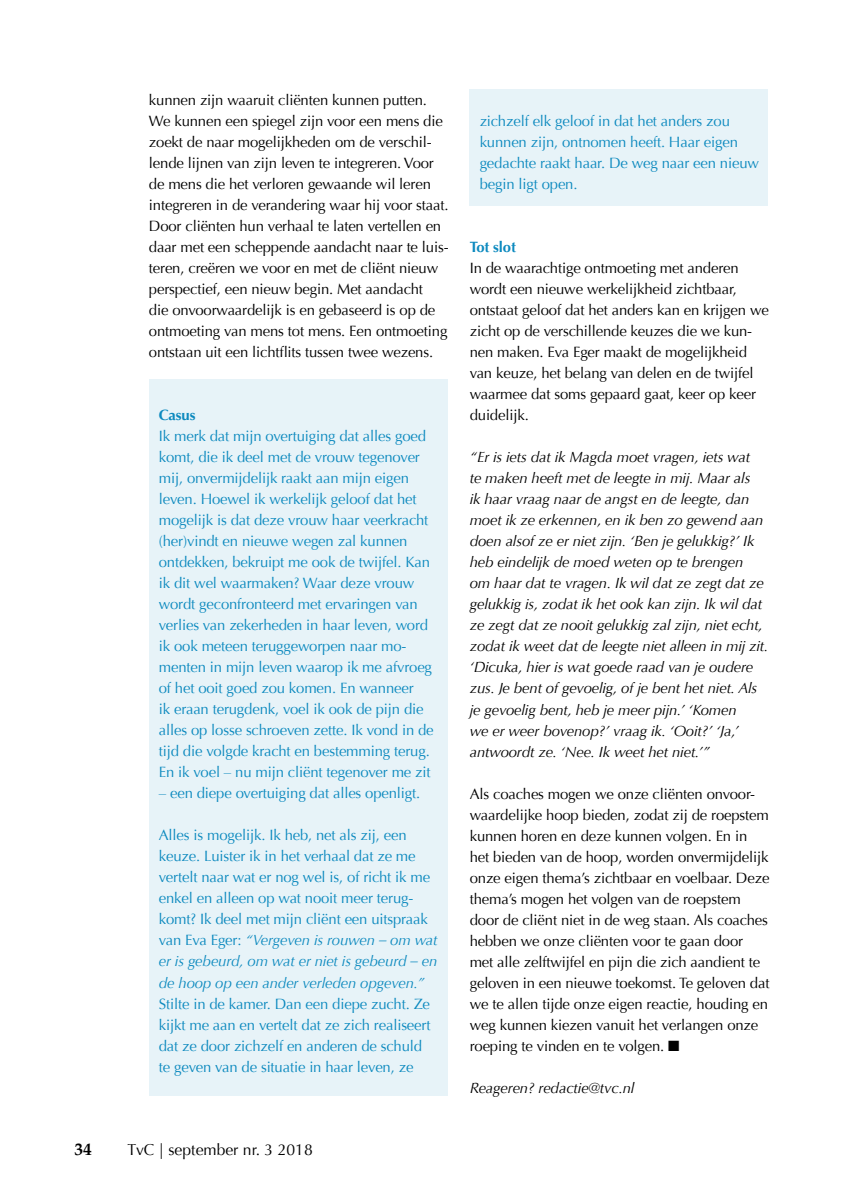
<style>
.page{position:relative;width:844px;height:1191px;background:#fff}
.page>*{position:absolute;margin:0;border:0;box-sizing:border-box;transform-origin:0 0}
.t1{font:700 17.5px "Palatino";color:#000}
.t2{font:15.75px "Optima";color:#000}
.t3{font:14.88px/21px "Optima";letter-spacing:-.01em;color:#000}
.t4{font:14.88px/21px "Optima";letter-spacing:-.01em;color:#0d8abf}
.t5{font:italic 14.88px/21px "Optima";letter-spacing:-.01em;color:#000}
.t6{font:700 14.88px "Optima";letter-spacing:-.01em;color:#0d8abf}
.s1{font-style:italic}
</style>
<div class="page">
<div style="left:150px;top:379px;width:297px;height:716px;background:#e7f3f8"></div>
<div style="left:469px;top:89px;width:298px;height:117px;background:#e7f3f8"></div>
<p class="t3" style="left:149px;top:90px;width:301px">kunnen zijn waaruit cliënten kunnen putten.<br>We kunnen een spiegel zijn voor een mens die zoekt de naar mogelijkheden om de verschil&shy;lende lijnen van zijn leven te integreren. Voor de mens die het verloren gewaande wil leren integreren in de verandering waar hij voor staat.<br>Door cliënten hun verhaal te laten vertellen en daar met een scheppende aandacht naar te luis&shy;teren, creëren we voor en met de cliënt nieuw perspectief, een nieuw begin. Met aandacht<br>die onvoorwaardelijk is en gebaseerd is op de ontmoeting van mens tot mens. Een ontmoeting ontstaan uit een lichtflits tussen twee wezens.</p>
<p class="t6" style="left:159px;top:406px;width:38px">Casus</p>
<p class="t4" style="left:159px;top:426px;width:276px">Ik merk dat mijn overtuiging dat alles goed komt, die ik deel met de vrouw tegenover mij, onvermijdelijk raakt aan mijn eigen leven. Hoewel ik werkelijk geloof dat het mogelijk is dat deze vrouw haar veerkracht (her)vindt en nieuwe wegen zal kunnen ontdekken, bekruipt me ook de twijfel. Kan ik dit wel waarmaken? Waar deze vrouw wordt geconfronteerd met ervaringen van verlies van zekerheden in haar leven, word ik ook meteen teruggeworpen naar mo&shy;menten in mijn leven waarop ik me afvroeg of het ooit goed zou komen. En wanneer<br>ik eraan terugdenk, voel ik ook de pijn die alles op losse schroeven zette. Ik vond in de tijd die volgde kracht en bestemming terug.<br>En ik voel – nu mijn cliënt tegenover me zit</p>
<p class="t4" style="left:159px;top:783px;width:263px">– een diepe overtuiging dat alles openligt.</p>
<p class="t4" style="left:159px;top:825px;width:280px">Alles is mogelijk. Ik heb, net als zij, een keuze. Luister ik in het verhaal dat ze me vertelt naar wat er nog wel is, of richt ik me enkel en alleen op wat nooit meer terug&shy;komt? Ik deel met mijn cliënt een uitspraak van Eva Eger: <span class="s1">“Vergeven is rouwen – om wat er is gebeurd, om wat er niet is gebeurd – en de hoop op een ander verleden opgeven.”</span></p>
<p class="t4" style="left:159px;top:993px;width:273px">Stilte in de kamer. Dan een diepe zucht. Ze kijkt me aan en vertelt dat ze zich realiseert dat ze door zichzelf en anderen de schuld te geven van de situatie in haar leven, ze</p>
<p class="t1" style="left:74px;top:1133px;width:19px">34</p>
<p class="t2" style="left:127px;top:1140px;width:187px">TvC | september nr. 3 2018</p>
<p class="t4" style="left:479px;top:111px;width:281px">zichzelf elk geloof in dat het anders zou kunnen zijn, ontnomen heeft. Haar eigen gedachte raakt haar. De weg naar een nieuw begin ligt open.</p>
<p class="t6" style="left:469px;top:238px;width:48px">Tot slot</p>
<p class="t3" style="left:469px;top:258px;width:300px">In de waarachtige ontmoeting met anderen wordt een nieuwe werkelijkheid zichtbaar, ontstaat geloof dat het anders kan en krijgen we zicht op de verschillende keuzes die we kun&shy;nen maken. Eva Eger maakt de mogelijkheid van keuze, het belang van delen en de twijfel waarmee dat soms gepaard gaat, keer op keer duidelijk.</p>
<p class="t5" style="left:469px;top:447px;width:300px">“Er is iets dat ik Magda moet vragen, iets wat<br>te maken heeft met de leegte in mij. Maar als<br>ik haar vraag naar de angst en de leegte, dan moet ik ze erkennen, en ik ben zo gewend aan doen alsof ze er niet zijn. ‘Ben je gelukkig?’ Ik heb eindelijk de moed weten op te brengen<br>om haar dat te vragen. Ik wil dat ze zegt dat ze gelukkig is, zodat ik het ook kan zijn. Ik wil dat ze zegt dat ze nooit gelukkig zal zijn, niet echt, zodat ik weet dat de leegte niet alleen in mij zit. ‘Dicuka, hier is wat goede raad van je oudere zus. Je bent of gevoelig, of je bent het niet. Als je gevoelig bent, heb je meer pijn.’ ‘Komen<br>we er weer bovenop?’ vraag ik. ‘Ooit?’ ‘Ja,’ antwoordt ze. ‘Nee. Ik weet het niet.’”</p>
<p class="t3" style="left:469px;top:783px;width:301px">Als coaches mogen we onze cliënten onvoor&shy;waardelijke hoop bieden, zodat zij de roepstem kunnen horen en deze kunnen volgen. En in het bieden van de hoop, worden onvermijdelijk onze eigen thema’s zichtbaar en voelbaar. Deze thema’s mogen het volgen van de roepstem door de cliënt niet in de weg staan. Als coaches hebben we onze cliënten voor te gaan door met alle zelftwijfel en pijn die zich aandient te geloven in een nieuwe toekomst. Te geloven dat we te allen tijde onze eigen reactie, houding en weg kunnen kiezen vanuit het verlangen onze roeping te vinden en te volgen. ■</p>
<p class="t5" style="left:469px;top:1077px;width:166px">Reageren? redactie@tvc.nl</p>
</div>
